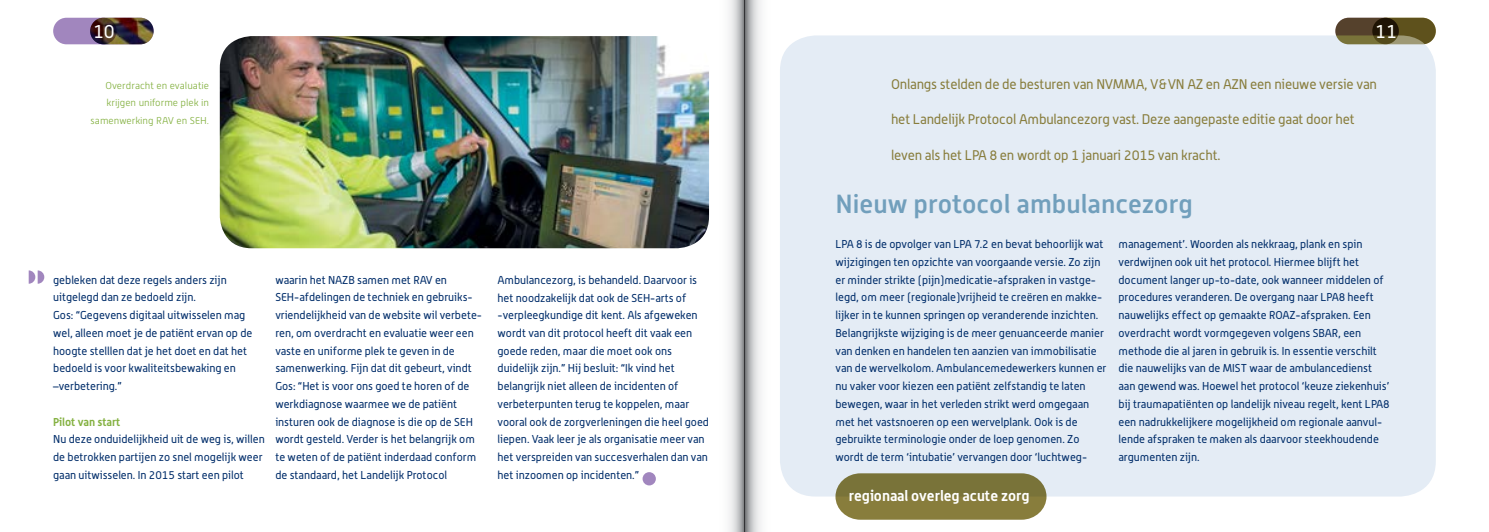
<style>
.page{position:relative;width:1489px;height:532px;background:#fff}
.page>*{position:absolute;margin:0;border:0;box-sizing:border-box;transform-origin:0 0}
.t1{font:500 26.25px "Alwyn New";color:#719fbc}
.t2{font:18.75px "Alwyn";color:#fff}
.t3{font:700 14.75px "Alwyn";color:#fff}
.t4{font:13.75px "Alwyn";letter-spacing:-.01em;color:#887d3c}
.t5{font:11.25px/17.8px "Alwyn";color:#002d6a}
.t6{font:700 11.25px "Alwyn";color:#84b141}
.t7{font:300 10px/17.8px "Alwyn New";color:#84b141;text-align:right}
</style>
<div class="page">
<svg style="left:1341px;top:18px;width:94px;height:26px"></svg>
<div style="left:642px;top:472px;width:14px;height:13px;background:#a186be;border-radius:50%"></div>
<svg style="left:29px;top:270px;width:15px;height:13px"></svg>
<div style="left:780px;top:35px;width:655px;height:461px;background:#e4ecf5;border-radius:35px"></div>
<svg style="left:835px;top:473px;width:211px;height:46px;background:#867e45"></svg>
<svg style="left:1335px;top:18px;width:63px;height:26px"></svg>
<svg style="left:1372px;top:18px;width:63px;height:26px;background:#544921"></svg>
<div style="left:53px;top:18px;width:64px;height:26px;background:#a186be;border-radius:13px"></div>
<img style="left:90px;top:18px;width:64px;height:26px">
<img style="left:220px;top:36px;width:489px;height:212px">
<svg style="left:744px;top:0;width:17px;height:531px;background:#bdbec0"></svg>
<svg style="left:709px;top:0;width:35px;height:531px"></svg>
<h2 class="t2" style="left:93px;top:20px;width:23px">10</h2>
<h2 class="t2" style="left:1374px;top:20px;width:23px">11</h2>
<p class="t7" style="left:91px;top:76px;width:120px">Overdracht en evaluatie krijgen uniforme plek in samenwerking RAV en SEH.</p>
<p class="t5" style="left:53px;top:270px;width:201px">gebleken dat deze regels anders zijn uitgelegd dan ze bedoeld zijn.<br>Gos: “Gegevens digitaal uitwisselen mag wel, alleen moet je de patiënt ervan op de hoogte stelllen dat je het doet en dat het bedoeld is voor kwaliteitsbewaking en –verbetering.”</p>
<p class="t6" style="left:53px;top:414px;width:68px">Pilot van start</p>
<p class="t5" style="left:53px;top:430px;width:213px">Nu deze onduidelijkheid uit de weg is, willen de betrokken partijen zo snel mogelijk weer gaan uitwisselen. In 2015 start een pilot</p>
<p class="t5" style="left:275px;top:270px;width:208px">waarin het NAZB samen met RAV en SEH-afdelingen de techniek en gebruiks&shy;vriendelijkheid van de website wil verbete&shy;ren, om overdracht en evaluatie weer een vaste en uniforme plek te geven in de samenwerking. Fijn dat dit gebeurt, vindt Gos: “Het is voor ons goed te horen of de werkdiagnose waarmee we de patiënt insturen ook de diagnose is die op de SEH wordt gesteld. Verder is het belangrijk om te weten of de patiënt inderdaad conform de standaard, het Landelijk Protocol</p>
<p class="t5" style="left:497px;top:270px;width:213px">Ambulancezorg, is behandeld. Daarvoor is het noodzakelijk dat ook de SEH-arts of -verpleegkundige dit kent. Als afgeweken wordt van dit protocol heeft dit vaak een goede reden, maar die moet ook ons duidelijk zijn.” Hij besluit: “Ik vind het belangrijk niet alleen de incidenten of verbeterpunten terug te koppelen, maar vooral ook de zorgverleningen die heel goed liepen. Vaak leer je als organisatie meer van het verspreiden van succesverhalen dan van het inzoomen op incidenten.”</p>
<p class="t4" style="left:891px;top:76px;width:487px">Onlangs stelden de de besturen van NVMMA, V&amp;VN AZ en AZN een nieuwe versie van</p>
<p class="t4" style="left:891px;top:111px;width:465px">het Landelijk Protocol Ambulancezorg vast. Deze aangepaste editie gaat door het</p>
<p class="t4" style="left:891px;top:146px;width:331px">leven als het LPA 8 en wordt op 1 januari 2015 van kracht.</p>
<h1 class="t1" style="left:835px;top:189px;width:359px">Nieuw protocol ambulancezorg</h1>
<p class="t5" style="left:835px;top:235px;width:272px">LPA 8 is de opvolger van LPA 7.2 en bevat behoorlijk wat wijzigingen ten opzichte van voorgaande versie. Zo zijn er minder strikte (pijn)medicatie-afspraken in vastge&shy;legd, om meer (regionale)vrijheid te creëren en makke&shy;lijker in te kunnen springen op veranderende inzichten.<br>Belangrijkste wijziging is de meer genuanceerde manier van denken en handelen ten aanzien van immobilisatie van de wervelkolom. Ambulancemedewerkers kunnen er nu vaker voor kiezen een patiënt zelfstandig te laten bewegen, waar in het verleden strikt werd omgegaan met het vastsnoeren op een wervelplank. Ook is de gebruikte terminologie onder de loep genomen. Zo wordt de term ‘intubatie’ vervangen door ‘luchtweg-</p>
<p class="t5" style="left:1118px;top:235px;width:273px">management’. Woorden als nekkraag, plank en spin verdwijnen ook uit het protocol. Hiermee blijft het document langer up-to-date, ook wanneer middelen of procedures veranderen. De overgang naar LPA8 heeft nauwelijks effect op gemaakte ROAZ-afspraken. Een overdracht wordt vormgegeven volgens SBAR, een methode die al jaren in gebruik is. In essentie verschilt die nauwelijks van de MIST waar de ambulancedienst aan gewend was. Hoewel het protocol ‘keuze ziekenhuis’ bij traumapatiënten op landelijk niveau regelt, kent LPA8 een nadrukkelijkere mogelijkheid om regionale aanvul&shy;lende afspraken te maken als daarvoor steekhoudende argumenten zijn.</p>
<h3 class="t3" style="left:848px;top:486px;width:182px">regionaal overleg acute zorg</h3>
</div>
